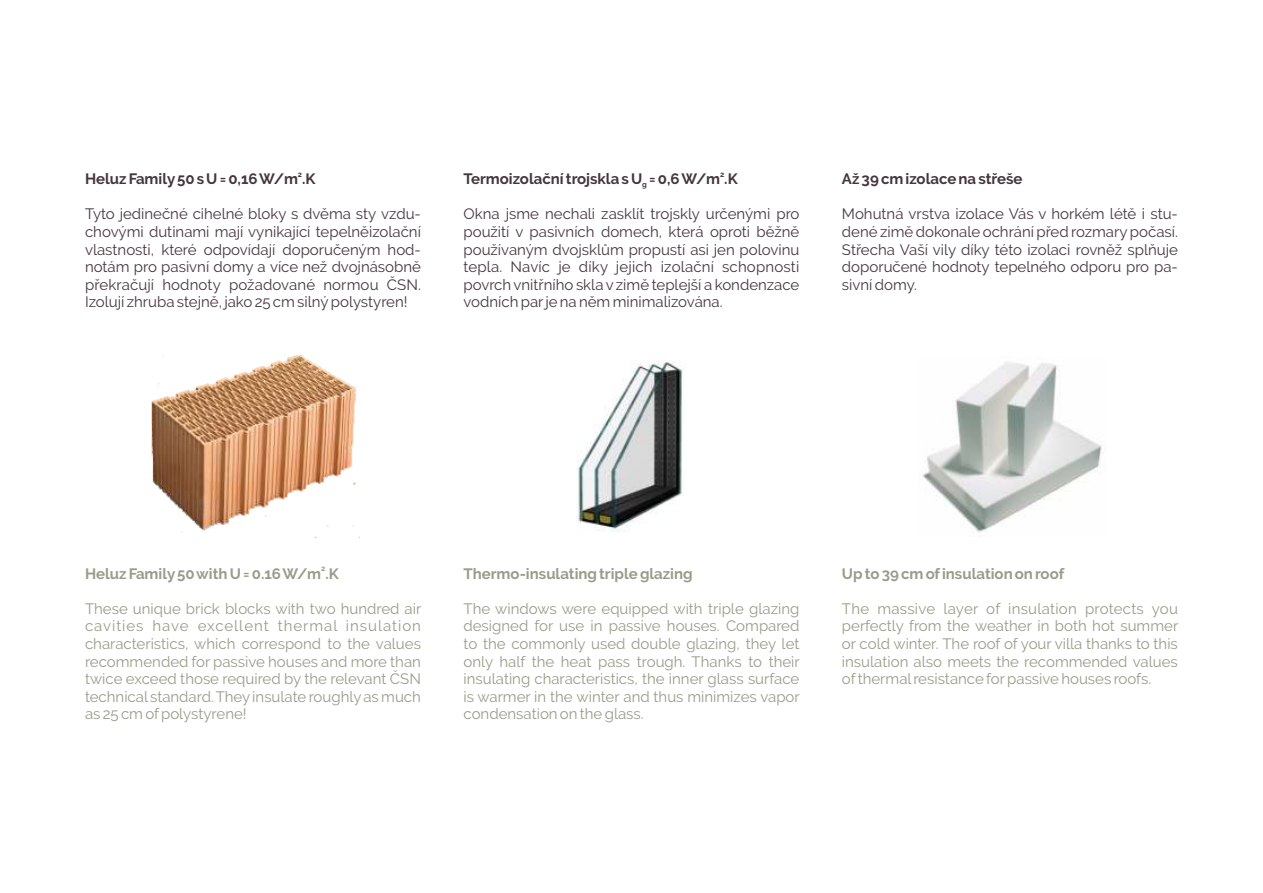
<style>
.page{position:relative;width:1263px;height:893px;background:#fff}
.page>*{position:absolute;margin:0;border:0;box-sizing:border-box;transform-origin:0 0}
.t1{font:15px/17.5px "Raleway";color:#9a9b8a;text-align:justify}
.t2{font:15px/17.5px "Raleway";color:#44353f;text-align:justify}
.t3{font:700 15px "Raleway";color:#9a9b8a}
.t4{font:700 15px "Raleway";color:#44353f}
.t5{font:700 7.5px "Raleway";color:#44353f}
.t6{font:700 7.5px "Raleway";color:#9a9b8a}
</style>
<div class="page">
<img style="left:145px;top:355px;width:215px;height:183px">
<img style="left:576px;top:361px;width:109px;height:172px">
<img style="left:922px;top:362px;width:180px;height:175px">
<p class="t5" style="left:298px;top:170px;width:6px">2</p>
<p class="t4" style="left:85px;top:170px;width:232px">Heluz Family50 s U = 0,16W/m .K</p>
<p class="t2" style="left:85px;top:205px;width:337px">Tyto jedinečné cihelné bloky s dvěma sty vzdu&shy;chovými dutinami mají vynikající tepelněizolační vlastnosti, které odpovídají doporučeným hod&shy;notám pro pasivní domy a více než dvojnásobně překračují hodnoty požadované normou ČSN.<br>Izolují zhruba stejně, jako 25 cm silnýpolystyren!</p>
<p class="t5" style="left:720px;top:170px;width:6px">2</p>
<p class="t4" style="left:463px;top:170px;width:276px">Termoizolačnítrojskla s U<sub>g</sub> = 0,6 W/m .K</p>
<p class="t2" style="left:463px;top:205px;width:337px">Okna jsme nechali zasklít trojskly určenými pro použití v pasivních domech, která oproti běžně používaným dvojsklům propustí asi jen polovinu tepla. Navíc je díky jejich izolační schopnosti povrch vnitřního skla v zimě teplejší a kondenzace vodních parje na něm minimalizována.</p>
<p class="t4" style="left:842px;top:170px;width:182px">Až 39cmizolace na střeše</p>
<p class="t2" style="left:842px;top:205px;width:337px">Mohutná vrstva izolace Vás v horkém létě i stu&shy;dené zimě dokonale ochrání před rozmary počasí.<br>Střecha Vaší vily díky této izolaci rovněž splňuje doporučené hodnoty tepelného odporu pro pa&shy;sivní domy.</p>
<p class="t6" style="left:321px;top:564px;width:6px">2</p>
<p class="t3" style="left:85px;top:564px;width:255px">Heluz Family50 with U = 0.16W/m .K</p>
<p class="t1" style="left:85px;top:600px;width:338px">These unique brick blocks with two hundred air cavities have excellent thermal insulation characteristics, which correspond to the values recommended for passive houses and more than twice exceed those required by the relevant ČSN technical standard.Theyinsulate roughlyas much as 25 cm ofpolystyrene!</p>
<p class="t3" style="left:463px;top:564px;width:231px">Thermo-insulating triple glazing</p>
<p class="t1" style="left:463px;top:600px;width:338px">The windows were equipped with triple glazing designed for use in passive houses. Compared to the commonly used double glazing, they let only half the heat pass trough. Thanks to their insulating characteristics, the inner glass surface is warmer in the winter and thus minimizes vapor condensation on the glass.</p>
<p class="t3" style="left:842px;top:564px;width:224px">Up to 39cm ofinsulation on roof</p>
<p class="t1" style="left:842px;top:600px;width:338px">The massive layer of insulation protects you perfectly from the weather in both hot summer or cold winter. The roof of your villa thanks to this insulation also meets the recommended values ofthermalresistance forpassive houses roofs.</p>
</div>
